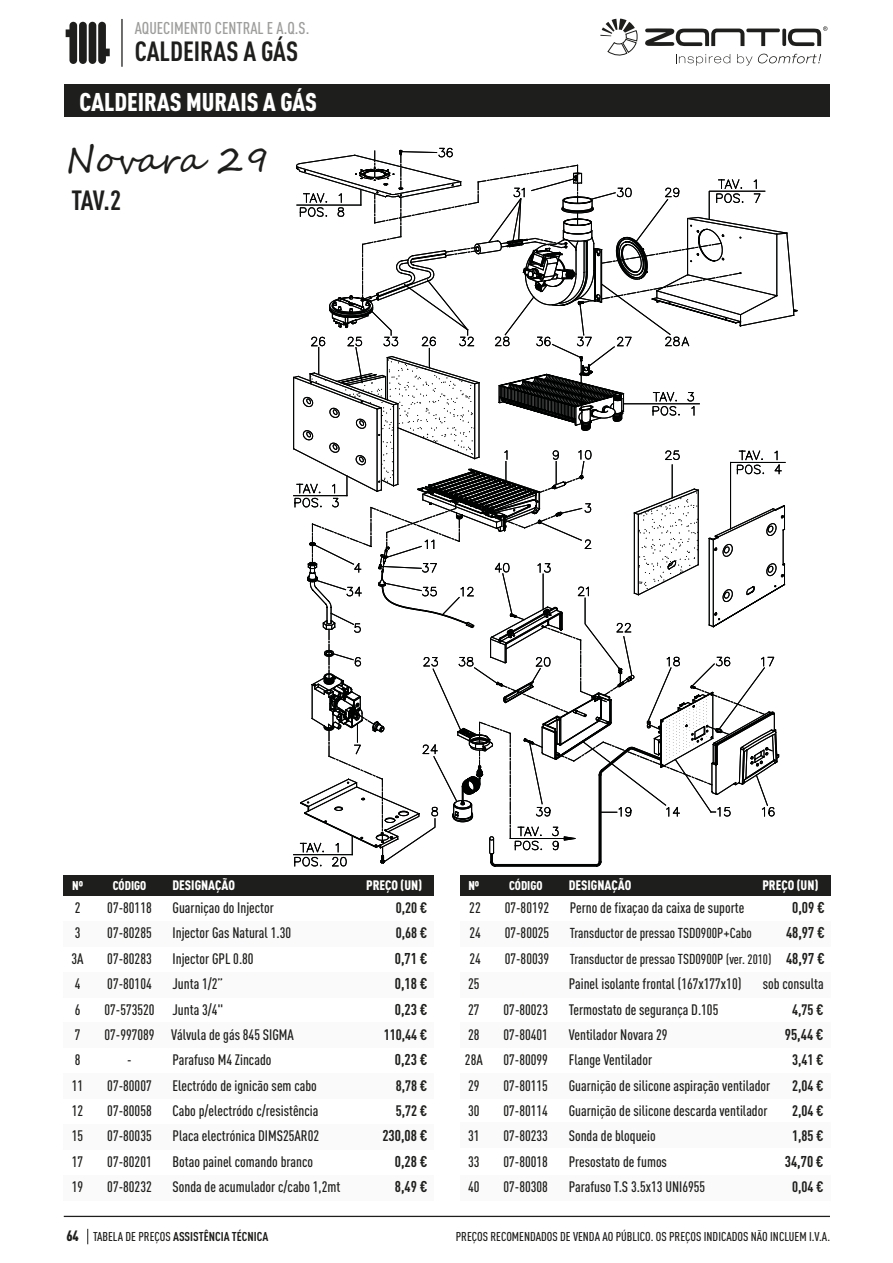
<style>
.page{position:relative;width:893px;height:1263px;background:#fff}
.page>*{position:absolute;margin:0;border:0;box-sizing:border-box;transform-origin:0 0}
.t1{font:36px "Segoe Script";color:#1d1d1b}
.t2{font:700 27.45px "DIN Cond";color:#1e1e1c}
.t3{font:900 25.35px "DIN Cond";color:#fff}
.t4{font:500 16.95px "DIN Cond";color:#9d9d9c}
.t5{font:700 15.45px "DIN Cond";color:#1e1e1c}
.t6{font:500 15px/25.3px "DIN Cond";color:#1e1e1c}
.t7{font:700 15px "DIN Cond";color:#1e1e1c}
.t8{font:500 14.25px "DIN Cond";color:#1e1e1c}
.t9{font:900 13.5px "DIN Cond";color:#fff}
.t10{font:500 12.6px "DIN Cond";color:#1e1e1c}
.t11{font:700 12.6px "DIN Cond";color:#1e1e1c}
.t12{font:900 12.6px "DIN Cond";color:#fff}
.s1{font-size:13.5px}
.s2{font-weight:700;font-size:15.45px}
.s3{font-weight:900;font-size:14.85px}
.s4{font-weight:500}
</style>
<div class="page">
<svg style="left:87px;top:1229px;width:1px;height:15px"></svg>
<hr style="left:64px;top:1216px;width:766px;height:1px;background:#1e1e1c">
<div style="left:64px;top:85px;width:765px;height:32px;background:#1e1e1c"></div>
<svg style="left:676px;top:54px;width:54px;height:12px"></svg>
<svg style="left:737px;top:54px;width:15px;height:11px"></svg>
<svg style="left:758px;top:54px;width:63px;height:9px"></svg>
<svg style="left:788px;top:26px;width:39px;height:20px"></svg>
<svg style="left:782px;top:29px;width:4px;height:17px"></svg>
<hr style="left:746px;top:29px;width:34px;height:3px;background:#1e1e1c;border-radius:2px">
<svg style="left:600px;top:19px;width:37px;height:37px"></svg>
<svg style="left:645px;top:28px;width:99px;height:18px"></svg>
<hr style="left:121px;top:19px;width:2px;height:48px;background:#1e1e1c">
<div style="left:79px;top:22px;width:8px;height:42px;background:#1e1e1c;border-radius:4px"></div>
<div style="left:89px;top:22px;width:7px;height:42px;background:#1e1e1c;border-radius:4px"></div>
<div style="left:69px;top:22px;width:8px;height:42px;background:#1e1e1c;border-radius:4px"></div>
<div style="left:98px;top:22px;width:8px;height:42px;background:#1e1e1c;border-radius:4px"></div>
<svg style="left:293px;top:148px;width:504px;height:719px"></svg>
<hr style="left:543px;top:574px;width:1px;height:35px;background:#000101">
<div style="left:64px;top:921px;width:370px;height:25px;background:#f6f6f6"></div>
<div style="left:64px;top:1073px;width:370px;height:26px;background:#f6f6f6"></div>
<div style="left:64px;top:972px;width:370px;height:25px;background:#f6f6f6"></div>
<div style="left:64px;top:1023px;width:370px;height:25px;background:#f6f6f6"></div>
<div style="left:64px;top:1124px;width:370px;height:26px;background:#f6f6f6"></div>
<div style="left:64px;top:1175px;width:370px;height:25px;background:#f6f6f6"></div>
<div style="left:460px;top:921px;width:370px;height:25px;background:#f6f6f6"></div>
<div style="left:460px;top:972px;width:370px;height:25px;background:#f6f6f6"></div>
<div style="left:460px;top:1023px;width:370px;height:25px;background:#f6f6f6"></div>
<div style="left:460px;top:1073px;width:370px;height:26px;background:#f6f6f6"></div>
<div style="left:460px;top:1123px;width:370px;height:25px;background:#f6f6f6"></div>
<div style="left:460px;top:1175px;width:370px;height:25px;background:#f6f6f6"></div>
<div style="left:64px;top:875px;width:370px;height:21px;background:#1e1e1c"></div>
<div style="left:460px;top:875px;width:370px;height:21px;background:#1e1e1c"></div>
<p class="t4" style="left:135px;top:18px;width:176px">AQUECIMENTO CENTRAL E A.Q.S.</p>
<h2 class="t2" style="left:135px;top:34px;width:165px">CALDEIRAS A GÁS</h2>
<h3 class="t3" style="left:79px;top:86px;width:239px">CALDEIRAS MURAIS A GÁS</h3>
<h1 class="t1" style="left:66px;top:130px;width:206px">Novara 29</h1>
<h2 class="t2" style="left:72px;top:184px;width:51px">TAV.2</h2>
<p class="t12" style="left:72px;top:878px;width:12px">Nº</p>
<p class="t12" style="left:113px;top:878px;width:35px">CÓDIGO</p>
<p class="t9" style="left:173px;top:877px;width:64px">DESIGNAÇÃO</p>
<p class="t9" style="left:366px;top:877px;width:58px">PREÇO (UN)</p>
<p class="t6" style="left:75px;top:895px;width:7px">2<br>3</p>
<p class="t12" style="left:468px;top:878px;width:12px">Nº</p>
<p class="t12" style="left:509px;top:878px;width:35px">CÓDIGO</p>
<p class="t9" style="left:569px;top:877px;width:64px">DESIGNAÇÃO</p>
<p class="t9" style="left:762px;top:877px;width:58px">PREÇO (UN)</p>
<p class="t6" style="left:505px;top:894px;width:46px">07-80192</p>
<p class="t6" style="left:570px;top:894px;width:176px">Perno de fixaçao da caixa de suporte</p>
<p class="t5" style="left:792px;top:898px;width:34px">0,09 €</p>
<p class="t6" style="left:505px;top:920px;width:46px">07-80025</p>
<p class="t8" style="left:570px;top:925px;width:184px">Transductor de pressao TSD0900P+Cabo</p>
<p class="t5" style="left:786px;top:923px;width:40px">48,97 €</p>
<p class="t6" style="left:505px;top:945px;width:46px">07-80039</p>
<p class="t8" style="left:570px;top:950px;width:256px">Transductor de pressao TSD0900P <span class="s1">(ver. 2010)</span> <span class="s2">48,97 €</span></p>
<p class="t6" style="left:569px;top:971px;width:174px">Painel isolante frontal (167x177x10)</p>
<p class="t6" style="left:763px;top:971px;width:62px">sob consulta</p>
<p class="t6" style="left:504px;top:996px;width:46px">07-80023</p>
<p class="t6" style="left:569px;top:996px;width:151px">Termostato de segurança D.105</p>
<p class="t7" style="left:792px;top:1000px;width:33px">4,75 €</p>
<p class="t6" style="left:504px;top:1021px;width:46px">07-80401</p>
<p class="t6" style="left:569px;top:1021px;width:100px">Ventilador Novara 29</p>
<p class="t5" style="left:785px;top:1025px;width:40px">95,44 €</p>
<p class="t6" style="left:107px;top:895px;width:46px">07-80118</p>
<p class="t6" style="left:173px;top:895px;width:103px">Guarniçao do Injector</p>
<p class="t7" style="left:396px;top:898px;width:33px">0,20 €</p>
<p class="t6" style="left:469px;top:895px;width:13px">22</p>
<p class="t6" style="left:469px;top:920px;width:13px">24<br>24</p>
<p class="t6" style="left:107px;top:920px;width:46px">07-80285</p>
<p class="t6" style="left:173px;top:920px;width:120px">Injector Gas Natural 1.30</p>
<p class="t7" style="left:396px;top:924px;width:33px">0,68 €</p>
<p class="t6" style="left:107px;top:945px;width:46px">07-80283</p>
<p class="t6" style="left:173px;top:945px;width:83px">Injector GPL 0.80</p>
<p class="t5" style="left:395px;top:949px;width:34px">0,71 €</p>
<p class="t6" style="left:72px;top:945px;width:14px">3A<br>4<br>6<br>7<br>8<br>11<br>12<br>15<br>17<br>19</p>
<p class="t6" style="left:107px;top:971px;width:46px">07-80104</p>
<p class="t6" style="left:173px;top:971px;width:52px">Junta 1/2”</p>
<p class="t5" style="left:395px;top:974px;width:34px">0,18 €</p>
<p class="t6" style="left:104px;top:996px;width:121px">07-573520 Junta 3/4"</p>
<p class="t5" style="left:395px;top:999px;width:34px">0,23 €</p>
<p class="t6" style="left:104px;top:1021px;width:191px">07-997089 Válvula de gás 845 SIGMA</p>
<p class="t7" style="left:384px;top:1025px;width:45px">110,44 €</p>
<p class="t6" style="left:468px;top:971px;width:13px;text-align:justify">25<br>27<br>28</p>
<p class="t6" style="left:468px;top:1072px;width:13px">29</p>
<p class="t6" style="left:504px;top:1072px;width:46px">07-80115</p>
<p class="t6" style="left:569px;top:1072px;width:203px">Guarnição de silicone aspiração ventilador</p>
<p class="t7" style="left:792px;top:1076px;width:33px">2,04 €</p>
<p class="t6" style="left:468px;top:1098px;width:13px">30</p>
<p class="t6" style="left:504px;top:1098px;width:46px">07-80114</p>
<p class="t6" style="left:569px;top:1098px;width:200px">Guarnição de silicone descarda ventilador</p>
<p class="t7" style="left:792px;top:1101px;width:33px">2,04 €</p>
<p class="t6" style="left:468px;top:1123px;width:13px">31</p>
<p class="t6" style="left:504px;top:1123px;width:46px">07-80233</p>
<p class="t6" style="left:569px;top:1123px;width:88px">Sonda de bloqueio</p>
<p class="t7" style="left:792px;top:1127px;width:33px">1,85 €</p>
<p class="t6" style="left:468px;top:1148px;width:13px">33</p>
<p class="t6" style="left:504px;top:1148px;width:46px">07-80018</p>
<p class="t6" style="left:569px;top:1148px;width:100px">Presostato de fumos</p>
<p class="t5" style="left:785px;top:1152px;width:40px">34,70 €</p>
<p class="t6" style="left:127px;top:1047px;width:6px">-</p>
<p class="t6" style="left:173px;top:1047px;width:100px">Parafuso M4 Zincado</p>
<p class="t5" style="left:395px;top:1050px;width:34px">0,23 €</p>
<p class="t6" style="left:465px;top:1047px;width:19px">28A</p>
<p class="t6" style="left:504px;top:1047px;width:46px">07-80099</p>
<p class="t6" style="left:569px;top:1047px;width:85px">Flange Ventilador</p>
<p class="t7" style="left:792px;top:1051px;width:33px">3,41 €</p>
<p class="t6" style="left:107px;top:1072px;width:46px">07-80007</p>
<p class="t6" style="left:173px;top:1072px;width:146px">Electródo de ignicão sem cabo</p>
<p class="t7" style="left:396px;top:1076px;width:33px">8,78 €</p>
<p class="t6" style="left:107px;top:1123px;width:46px">07-80035</p>
<p class="t6" style="left:173px;top:1123px;width:148px">Placa electrónica DIMS25AR02</p>
<p class="t5" style="left:382px;top:1126px;width:47px">230,08 €</p>
<p class="t6" style="left:107px;top:1148px;width:46px">07-80201</p>
<p class="t6" style="left:173px;top:1148px;width:142px">Botao painel comando branco</p>
<p class="t5" style="left:395px;top:1152px;width:34px">0,28 €</p>
<p class="t6" style="left:107px;top:1098px;width:46px">07-80058</p>
<p class="t6" style="left:173px;top:1098px;width:147px">Cabo p/electródo c/resistência</p>
<p class="t7" style="left:396px;top:1101px;width:33px">5,72 €</p>
<p class="t6" style="left:107px;top:1174px;width:46px">07-80232</p>
<p class="t6" style="left:173px;top:1174px;width:169px">Sonda de acumulador c/cabo 1,2mt</p>
<p class="t5" style="left:395px;top:1177px;width:34px">8,49 €</p>
<p class="t6" style="left:468px;top:1174px;width:13px">40</p>
<p class="t6" style="left:504px;top:1174px;width:46px">07-80308</p>
<p class="t6" style="left:569px;top:1174px;width:138px">Parafuso T.S 3.5x13 UNI6955</p>
<p class="t7" style="left:792px;top:1178px;width:33px">0,04 €</p>
<p class="t11" style="left:66px;top:1228px;width:203px"><span class="s3">64</span> <span class="s4">TABELA DE PREÇOS</span> ASSISTÊNCIA TÉCNICA</p>
<p class="t10" style="left:456px;top:1229px;width:376px">PREÇOS RECOMENDADOS DE VENDA AO PÚBLICO. OS PREÇOS INDICADOS NÃO INCLUEM I.V.A.</p>
</div>
